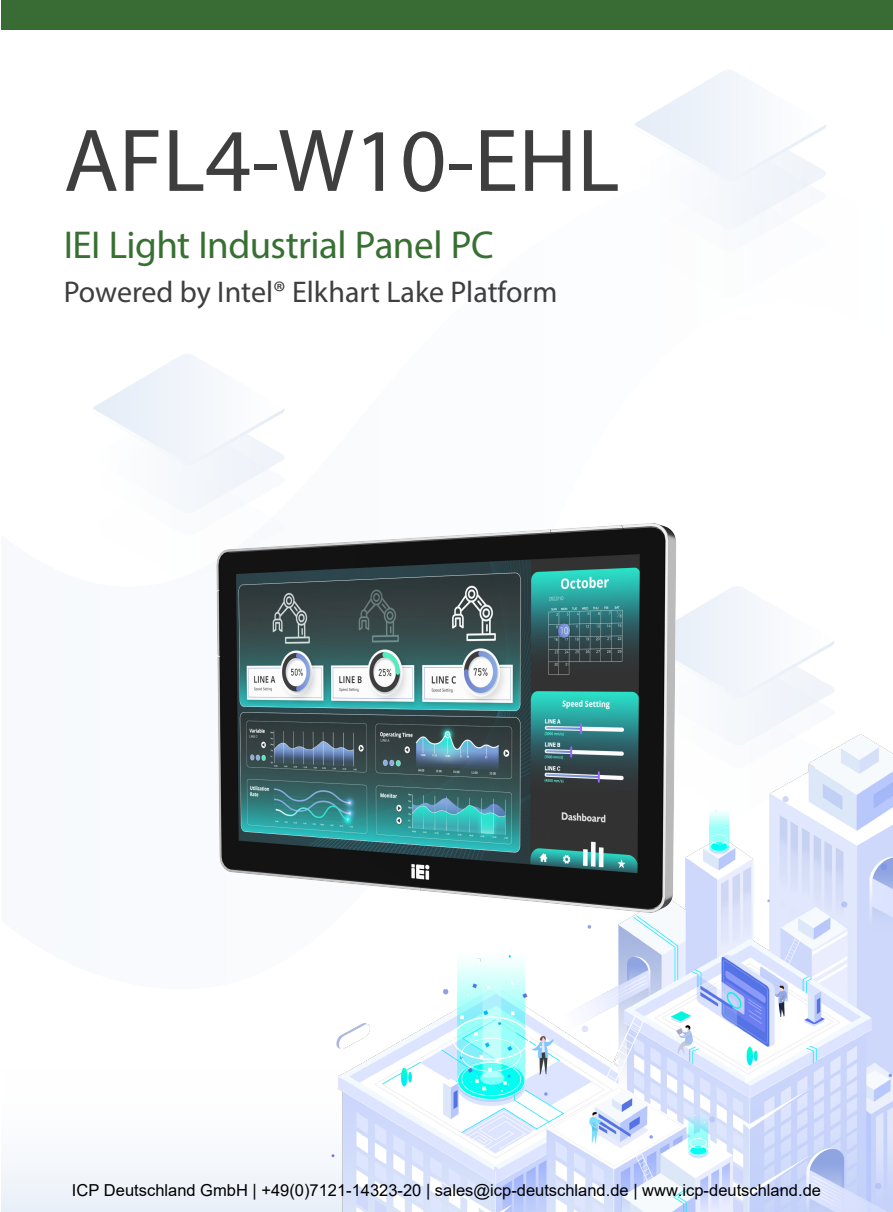
<style>
.page{position:relative;width:893px;height:1212px;background:#fff}
.page>*{position:absolute;margin:0;border:0;box-sizing:border-box;transform-origin:0 0}
.t1{font:90px "Myriad Pro";color:#3e3e3f}
.t2{font:39px "Myriad Pro";letter-spacing:-.015em;color:#387033}
.t3{font:30px "Myriad Pro";color:#3e3e3f}
.t4{font:16.5px "Arial";color:#000}
</style>
<div class="page">
<svg style="left:634px;top:70px;width:192px;height:159px"></svg>
<svg style="left:93px;top:354px;width:192px;height:109px"></svg>
<svg style="left:734px;top:586px;width:101px;height:109px"></svg>
<div style="left:1px;top:0;width:892px;height:30px;background:#396c34"></div>
<div style="left:1px;top:1064px;width:892px;height:148px;background:linear-gradient(to bottom,#fff,#ecf1f9)"></div>
<img style="left:73px;top:695px;width:820px;height:517px">
<img style="left:154px;top:463px;width:580px;height:485px">
<p class="t1" style="left:64px;top:105px;width:557px">AFL4-W10-EHL</p>
<p class="t2" style="left:64px;top:221px;width:431px">IEI Light Industrial Panel PC</p>
<p class="t3" style="left:64px;top:274px;width:495px">Powered by Intel® Elkhart Lake Platform</p>
<p class="t4" style="left:72px;top:1178px;width:751px">ICP Deutschland GmbH | +49(0)7121-14323-20 | sales@icp-deutschland.de | www.icp-deutschland.de</p>
</div>
